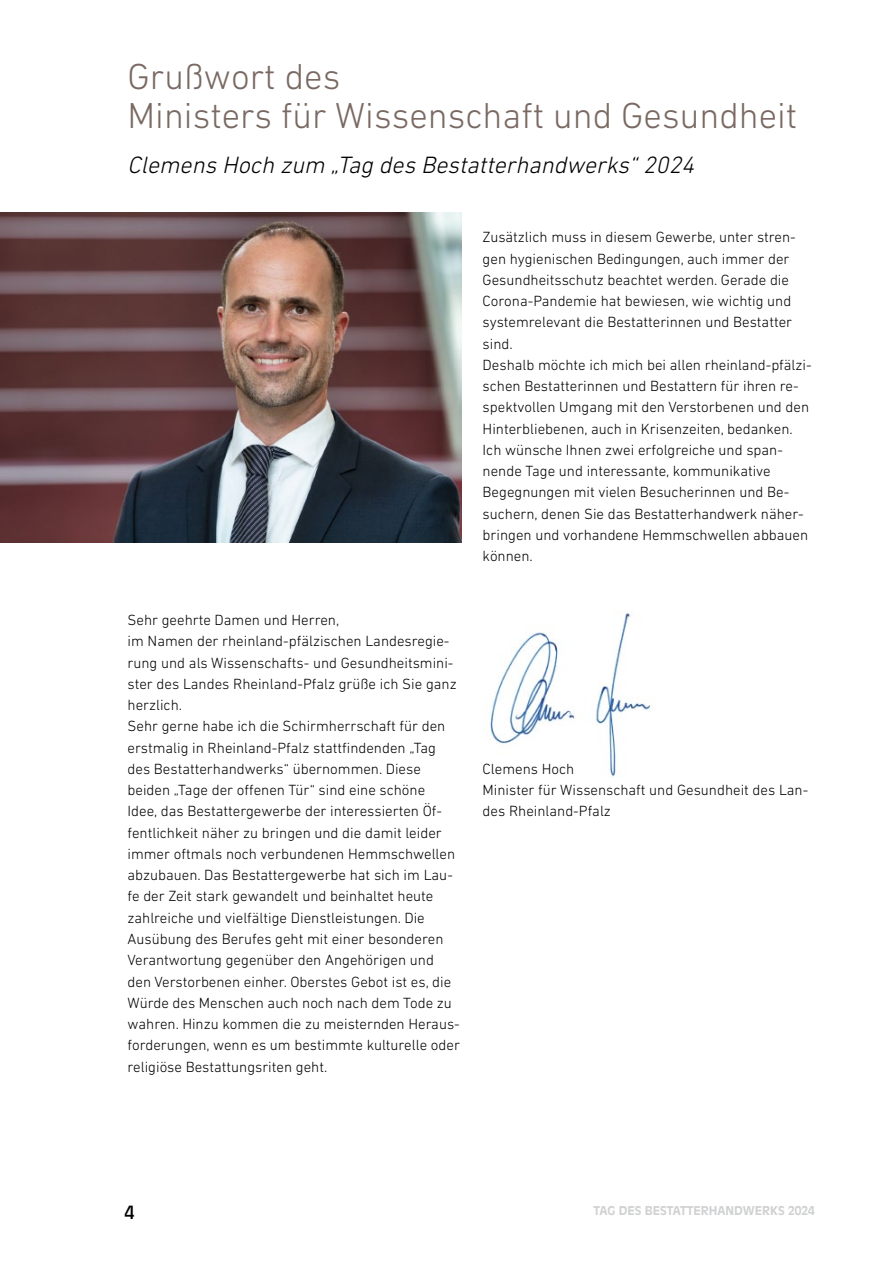
<style>
.page{position:relative;width:893px;height:1263px;background:#fff}
.page>*{position:absolute;margin:0;border:0;box-sizing:border-box;transform-origin:0 0}
.t1{font:300 36.75px/39px "DIN Next LT Pro";color:#796962}
.t2{font:italic 300 24px "DIN Next LT Pro";color:#000}
.t3{font:18px "Antique Olive";color:#000}
.t4{font:300 15px/21.3px "DIN Next LT Pro";color:#000}
.t5{font:700 12px "Antique Olive";color:#d0d1d2}
</style>
<div class="page">
<img style="left:490px;top:613px;width:160px;height:164px">
<img style="left:0;top:213px;width:461px;height:329px">
<h1 class="t1" style="left:128px;top:56px;width:671px">Grußwort des<br>Ministers für Wissenschaft und Gesundheit</h1>
<h2 class="t2" style="left:128px;top:151px;width:574px">Clemens Hoch zum „Tag des Bestatterhandwerks“2024</h2>
<p class="t4" style="left:128px;top:609px;width:334px">Sehr geehrte Damen und Herren,<br>im Namen der rheinland-pfälzischen Landesregie&shy;rung und als Wissenschafts- und Gesundheitsmini&shy;ster des Landes Rheinland-Pfalz grüße ich Sie ganz herzlich.<br>Sehr gerne habe ich die Schirmherrschaft für den erstmalig in Rheinland-Pfalz stattfindenden „Tag des Bestatterhandwerks“ übernommen. Diese beiden „Tage der offenen Tür“ sind eine schöne<br>Idee, das Bestattergewerbe der interessierten Öf&shy;fentlichkeit näher zu bringen und die damit leider immer oftmals noch verbundenen Hemmschwellen abzubauen. Das Bestattergewerbe hat sich im Lau&shy;fe der Zeit stark gewandelt und beinhaltet heute zahlreiche und vielfältige Dienstleistungen. Die Ausübung des Berufes geht mit einer besonderen Verantwortung gegenüber den Angehörigen und den Verstorbenen einher. Oberstes Gebot ist es, die Würde des Menschen auch noch nach dem Tode zu wahren. Hinzu kommen die zu meisternden Heraus&shy;forderungen, wenn es um bestimmte kulturelle oder religiöse Bestattungsriten geht.</p>
<p class="t4" style="left:483px;top:226px;width:331px">Zusätzlich muss in diesem Gewerbe, unter stren&shy;gen hygienischen Bedingungen, auch immer der Gesundheitsschutz beachtet werden. Gerade die Corona-Pandemie hat bewiesen, wie wichtig und systemrelevant die Bestatterinnen und Bestatter sind.<br>Deshalb möchte ich mich bei allen rheinland-pfälzi&shy;schen Bestatterinnen und Bestattern für ihren re&shy;spektvollen Umgang mit den Verstorbenen und den Hinterbliebenen, auch in Krisenzeiten, bedanken.<br>Ich wünsche Ihnen zwei erfolgreiche und span&shy;nende Tage und interessante, kommunikative Begegnungen mit vielen Besucherinnen und Be&shy;suchern, denen Sie das Bestatterhandwerk näher&shy;bringen und vorhandene Hemmschwellen abbauen können.</p>
<p class="t4" style="left:483px;top:758px;width:327px">Clemens Hoch<br>Minister für Wissenschaft und Gesundheit des Lan&shy;des Rheinland-Pfalz</p>
<p class="t3" style="left:125px;top:1201px;width:12px">4</p>
<p class="t5" style="left:593px;top:1203px;width:223px">TAG DES BESTATTERHANDWERKS 2024</p>
</div>
